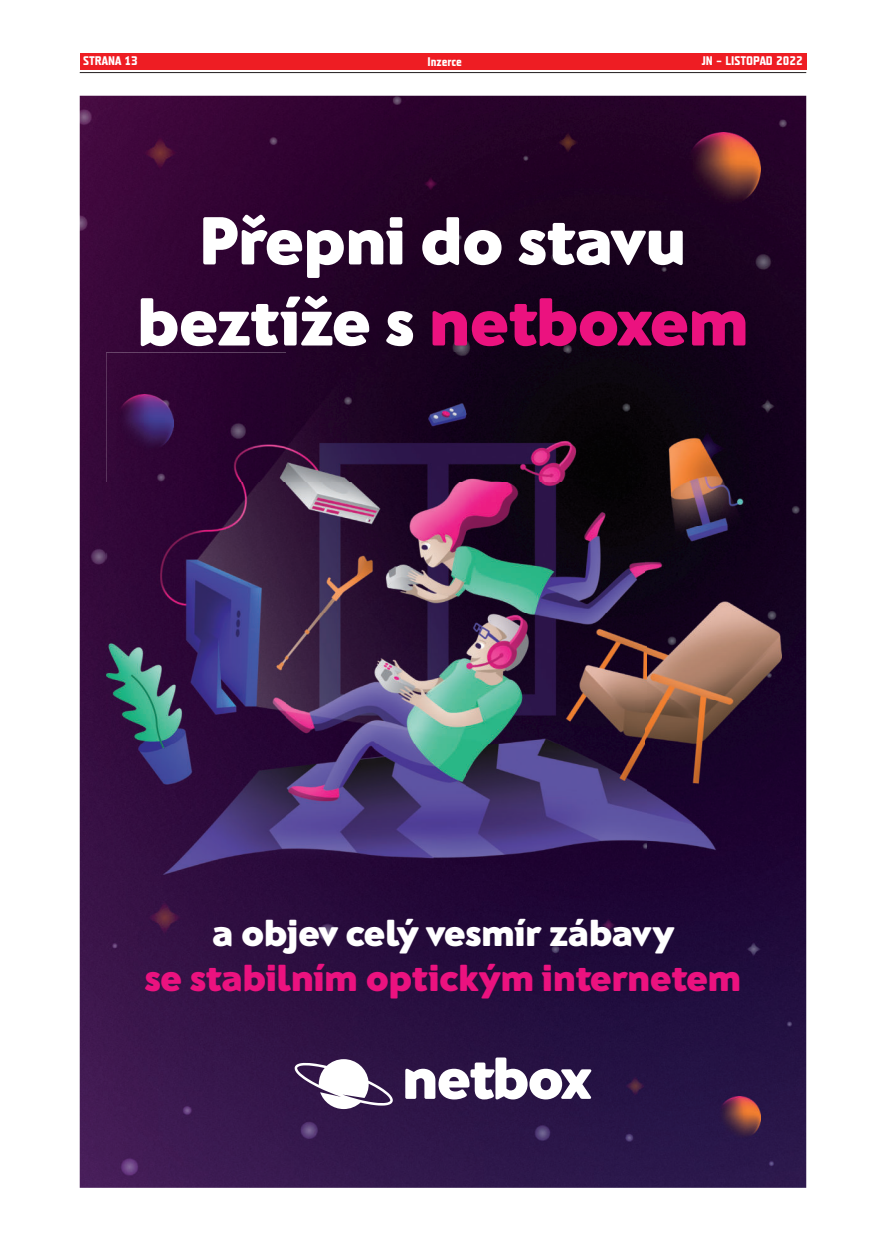
<style>
.page{position:relative;width:886px;height:1241px;background:#fff}
.page>*{position:absolute;margin:0;border:0;box-sizing:border-box;transform-origin:0 0}
.t1{font:800 67.5px/81px "Franz Sans";color:#fff;text-align:center}
.t2{font:800 37.5px "Franz Sans";color:#eb127f}
.t3{font:800 37.5px "Franz Sans";color:#fff}
.t4{font:700 12.5px "Teuton Normal";color:#fff}
.s1{color:#eb127f}
</style>
<div class="page">
<hr style="left:80px;top:72px;width:726px;height:1px;background:#231f20">
<div style="left:80px;top:53px;width:726px;height:17px;background:#ee1d23"></div>
<img style="left:80px;top:96px;width:726px;height:1091px">
<img style="left:687px;top:132px;width:73px;height:73px">
<img style="left:718px;top:1096px;width:43px;height:42px">
<img style="left:106px;top:352px;width:675px;height:522px">
<svg style="left:294px;top:1057px;width:297px;height:51px"></svg>
<img style="left:116px;top:394px;width:58px;height:58px">
<p class="t4" style="left:83px;top:54px;width:56px">STRANA 13</p>
<p class="t4" style="left:427px;top:54px;width:36px">Inzerce</p>
<p class="t4" style="left:702px;top:54px;width:102px">JN – LISTOPAD 2022</p>
<h1 class="t1" style="left:137px;top:201px;width:613px">Přepni do stavu beztíže s <span class="s1">netboxem</span></h1>
<h2 class="t3" style="left:212px;top:910px;width:463px">a objev celý vesmír zábavy</h2>
<h2 class="t2" style="left:145px;top:955px;width:598px">se stabilním optickým internetem</h2>
</div>
